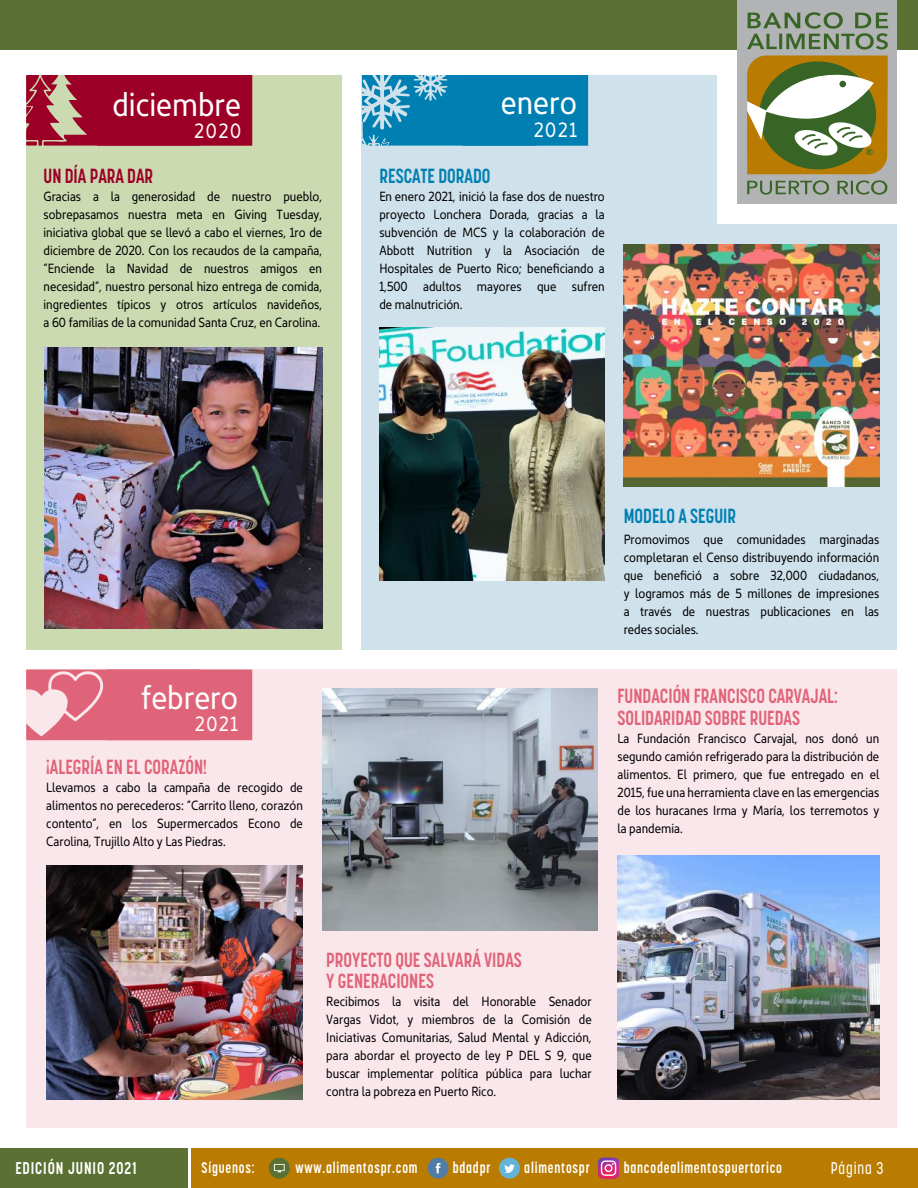
<style>
.page{position:relative;width:918px;height:1188px;background:#fff}
.page>*{position:absolute;margin:0;border:0;box-sizing:border-box;transform-origin:0 0}
.t1{font:33.9px "Kyrial Sans Pro Regular Cond";color:#fff}
.t2{font:21px "Kyrial Sans Pro Regular Cond";letter-spacing:.08em;color:#fff}
.t3{font:700 20.25px/21.6px "Korolev Condensed";color:#e06479;scale:.89 1}
.t4{font:700 20.25px "Korolev Condensed";color:#0080b2;scale:.89 1}
.t5{font:700 20.25px "Korolev Condensed";color:#0080b3;scale:.89 1}
.t6{font:700 20.25px "Korolev Condensed";color:#9c0026;scale:.89 1}
.t7{font:700 16.95px "Korolev Condensed";letter-spacing:.06em;color:#fff;scale:.89 1}
.t8{font:500 16.95px "Korolev Condensed";letter-spacing:.06em;color:#fff;scale:.89 1}
.t9{font:700 15.3px "Korolev Condensed";letter-spacing:.06em;color:#fff;scale:.89 1}
.t10{font:13.5px/18px "Kyrial Sans Pro Regular Cond";color:#000;text-align:justify}
</style>
<div class="page">
<div style="left:0;top:1149px;width:188px;height:39px;background:#5b7133"></div>
<div style="left:0;top:0;width:918px;height:49px;background:#5b7133"></div>
<div style="left:192px;top:1149px;width:726px;height:39px;background:#ba7c00"></div>
<div style="left:737px;top:0;width:160px;height:204px;background:#b2b3b4"></div>
<svg style="left:747px;top:180px;width:140px;height:15px"></svg>
<svg style="left:747px;top:12px;width:141px;height:162px"></svg>
<div style="left:428px;top:1158px;width:21px;height:21px;background:#507ca6;border-radius:50%"></div>
<svg style="left:436px;top:1163px;width:5px;height:10px"></svg>
<div style="left:499px;top:1158px;width:21px;height:21px;background:#64b4d7;border-radius:50%"></div>
<svg style="left:504px;top:1164px;width:11px;height:9px"></svg>
<svg style="left:598px;top:1158px;width:21px;height:21px"></svg>
<div style="left:269px;top:1158px;width:21px;height:21px;background:#5b7133;border-radius:50%"></div>
<svg style="left:274px;top:1164px;width:11px;height:9px"></svg>
<div style="left:26px;top:670px;width:871px;height:458px;background:#fae7eb"></div>
<div style="left:624px;top:224px;width:273px;height:426px;background:#cfe1eb"></div>
<div style="left:362px;top:75px;width:355px;height:575px;background:#cfe1eb"></div>
<div style="left:26px;top:75px;width:316px;height:575px;background:#ccdab1"></div>
<svg style="left:26px;top:75px;width:226px;height:71px;background:#a01533"></svg>
<img style="left:45px;top:348px;width:277px;height:280px">
<svg style="left:362px;top:75px;width:226px;height:71px;background:#168ab8"></svg>
<img style="left:379px;top:328px;width:226px;height:253px">
<img style="left:624px;top:245px;width:255px;height:242px">
<svg style="left:26px;top:669px;width:226px;height:71px;background:#e37486"></svg>
<img style="left:46px;top:866px;width:257px;height:233px">
<img style="left:323px;top:689px;width:274px;height:241px">
<img style="left:617px;top:855px;width:262px;height:244px">
<h1 class="t1" style="left:112px;top:81px;width:130px">diciembre</h1>
<h2 class="t2" style="left:195px;top:117px;width:48px">2020</h2>
<h3 class="t6" style="left:44px;top:164px;width:125px">UN DÍA PARA DAR</h3>
<p class="t10" style="left:44px;top:187px;width:280px">Gracias a la generosidad de nuestro pueblo, sobrepasamos nuestra meta en Giving Tuesday, iniciativa global que se llevó a cabo el viernes, 1ro de diciembre de 2020. Con los recaudos de la campaña, “Enciende la Navidad de nuestros amigos en necesidad”, nuestro personal hizo entrega de comida, ingredientes típicos y otros artículos navideños, a 60 familias de la comunidad Santa Cruz, en Carolina.</p>
<h1 class="t1" style="left:501px;top:79px;width:78px">enero</h1>
<h2 class="t2" style="left:534px;top:115px;width:44px">2021</h2>
<h3 class="t4" style="left:379px;top:164px;width:126px">RESCATE DORADO</h3>
<p class="t10" style="left:379px;top:187px;width:227px">En enero 2021, inició la fase dos de nuestro proyecto Lonchera Dorada, gracias a la subvención de MCS y la colaboración de Abbott Nutrition y la Asociación de Hospitales de Puerto Rico; beneficiando a 1,500 adultos mayores que sufren de malnutrición.</p>
<h1 class="t1" style="left:141px;top:674px;width:98px">febrero</h1>
<h2 class="t2" style="left:195px;top:710px;width:44px">2021</h2>
<h3 class="t3" style="left:46px;top:756px;width:182px">¡ALEGRÍA EN EL CORAZÓN!</h3>
<p class="t10" style="left:46px;top:777px;width:258px">Llevamos a cabo la campaña de recogido de alimentos no perecederos: “Carrito lleno, corazón contento”, en los Supermercados Econo de Carolina, Trujillo Alto y Las Piedras.</p>
<h3 class="t5" style="left:624px;top:504px;width:128px">MODELO A SEGUIR</h3>
<p class="t10" style="left:624px;top:530px;width:257px">Promovimos que comunidades marginadas completaran el Censo distribuyendo información que benefició a sobre 32,000 ciudadanos, y logramos más de 5 millones de impresiones a través de nuestras publicaciones en las redes sociales.</p>
<h3 class="t3" style="left:617px;top:685px;width:249px">FUNDACIÓN FRANCISCO CARVAJAL:<br>SOLIDARIDAD SOBRE RUEDAS</h3>
<p class="t10" style="left:617px;top:728px;width:263px">La Fundación Francisco Carvajal, nos donó un segundo camión refrigerado para la distribución de alimentos. El primero, que fue entregado en el 2015, fue una herramienta clave en las emergencias de los huracanes Irma y María, los terremotos y la pandemia.</p>
<h3 class="t3" style="left:326px;top:949px;width:221px">PROYECTO QUE SALVARÁ VIDAS<br>Y GENERACIONES</h3>
<p class="t10" style="left:326px;top:992px;width:267px">Recibimos la visita del Honorable Senador Vargas Vidot, y miembros de la Comisión de Iniciativas Comunitarias, Salud Mental y Adicción, para abordar el proyecto de ley P DEL S 9, que buscar implementar política pública para luchar contra la pobreza en Puerto Rico.</p>
<p class="t7" style="left:15px;top:1158px;width:138px">EDICIÓN JUNIO 2021</p>
<p class="t9" style="left:202px;top:1159px;width:61px">Síguenos:</p>
<p class="t9" style="left:295px;top:1159px;width:139px">www.alimentospr.com</p>
<p class="t9" style="left:453px;top:1159px;width:44px">bdadpr</p>
<p class="t9" style="left:524px;top:1159px;width:75px">alimentospr</p>
<p class="t9" style="left:624px;top:1159px;width:179px">bancodealimentospuertorico</p>
<p class="t8" style="left:831px;top:1158px;width:61px">Página 3</p>
</div>
